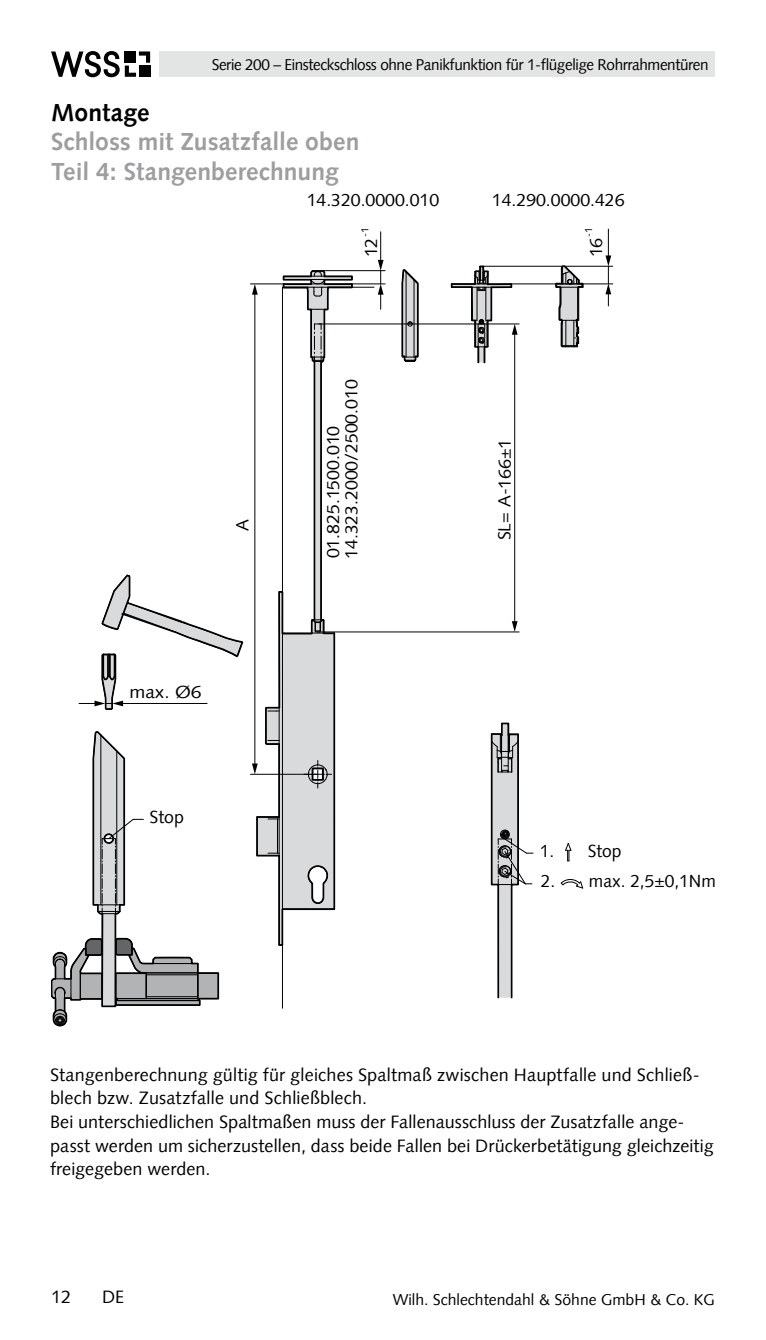
<style>
.page{position:relative;width:766px;height:1340px;background:#fff}
.page>*{position:absolute;margin:0;border:0;box-sizing:border-box;transform-origin:0 0}
.t1{font:700 24.75px/29.7px "Syntax Com";letter-spacing:.005em;color:#9c9e9f}
.t2{font:700 24.75px "Syntax Com";letter-spacing:.005em;color:#000}
.t3{font:18px/23.6px "Syntax Com";letter-spacing:.01em;color:#000}
.t4{font:17.55px/18.2px "Syntax Com";color:#000}
.t5{font:17.55px "Syntax Com";color:#000;scale:1.08 1}
.t6{font:15.75px "Syntax Com";letter-spacing:-.025em;color:#000}
.t7{font:15.75px "Syntax Com";color:#000}
.t8{font:10.35px "Syntax Com";color:#000}
</style>
<div class="page">
<svg style="left:51px;top:51px;width:99px;height:26px"></svg>
<div style="left:125px;top:51px;width:11px;height:12px;background:#000"></div>
<div style="left:159px;top:51px;width:555px;height:26px;background:#e3e4e4"></div>
<svg style="left:255px;top:271px;width:98px;height:675px"></svg>
<hr style="left:283px;top:283px;width:69px;height:1px;background:#000">
<hr style="left:327px;top:287px;width:47px;height:1px;background:#000">
<hr style="left:282px;top:287px;width:1px;height:346px;background:#000">
<hr style="left:282px;top:591px;width:1px;height:353px;background:#000">
<hr style="left:282px;top:908px;width:1px;height:100px;background:#000">
<hr style="left:314px;top:361px;width:1px;height:259px;background:#000">
<hr style="left:320px;top:361px;width:1px;height:259px;background:#000">
<hr style="left:324px;top:309px;width:1px;height:48px;background:#000">
<hr style="left:279px;top:591px;width:1px;height:353px;background:#000">
<hr style="left:334px;top:820px;width:1px;height:86px;background:#000">
<hr style="left:284px;top:632px;width:50px;height:1px;background:#000">
<hr style="left:334px;top:633px;width:1px;height:53px;background:#000">
<hr style="left:334px;top:692px;width:1px;height:101px;background:#000">
<hr style="left:311px;top:309px;width:1px;height:48px;background:#000">
<hr style="left:283px;top:276px;width:69px;height:1px;background:#000">
<hr style="left:283px;top:279px;width:69px;height:1px;background:#000">
<hr style="left:277px;top:819px;width:1px;height:33px;background:#000">
<hr style="left:256px;top:819px;width:1px;height:33px;background:#000">
<svg style="left:283px;top:863px;width:52px;height:46px"></svg>
<svg style="left:282px;top:270px;width:46px;height:40px"></svg>
<svg style="left:256px;top:851px;width:23px;height:5px"></svg>
<svg style="left:256px;top:816px;width:23px;height:4px"></svg>
<svg style="left:265px;top:707px;width:14px;height:37px"></svg>
<svg style="left:400px;top:269px;width:19px;height:93px;background:#9a9b9b"></svg>
<svg style="left:554px;top:265px;width:29px;height:82px"></svg>
<svg style="left:565px;top:842px;width:6px;height:19px"></svg>
<svg style="left:560px;top:879px;width:23px;height:9px"></svg>
<hr style="left:483px;top:266px;width:129px;height:1px;background:#000">
<hr style="left:510px;top:283px;width:102px;height:1px;background:#000">
<hr style="left:319px;top:323px;width:200px;height:1px;background:#000">
<hr style="left:317px;top:631px;width:202px;height:1px;background:#000">
<hr style="left:514px;top:333px;width:1px;height:290px;background:#000">
<svg style="left:511px;top:621px;width:6px;height:11px"></svg>
<hr style="left:352px;top:283px;width:33px;height:1px;background:#000">
<hr style="left:323px;top:270px;width:62px;height:1px;background:#000">
<hr style="left:380px;top:232px;width:1px;height:30px;background:#000">
<hr style="left:250px;top:283px;width:33px;height:1px;background:#000">
<hr style="left:250px;top:774px;width:68px;height:1px;background:#000">
<hr style="left:254px;top:293px;width:1px;height:472px;background:#000">
<svg style="left:252px;top:284px;width:6px;height:11px"></svg>
<svg style="left:252px;top:763px;width:6px;height:11px"></svg>
<svg style="left:605px;top:229px;width:6px;height:77px"></svg>
<svg style="left:377px;top:260px;width:6px;height:49px"></svg>
<svg style="left:79px;top:574px;width:165px;height:136px"></svg>
<svg style="left:304px;top:760px;width:31px;height:60px;background:#b9babb"></svg>
<svg style="left:490px;top:722px;width:43px;height:277px"></svg>
<svg style="left:311px;top:323px;width:13px;height:39px"></svg>
<svg style="left:311px;top:619px;width:13px;height:14px"></svg>
<svg style="left:51px;top:731px;width:169px;height:295px"></svg>
<svg style="left:450px;top:265px;width:67px;height:99px"></svg>
<p class="t6" style="left:212px;top:55px;width:498px">Serie 200 – Einsteckschloss ohne Panikfunktion für 1-flügelige Rohrrahmentüren</p>
<h1 class="t2" style="left:51px;top:97px;width:100px">Montage</h1>
<h1 class="t1" style="left:51px;top:127px;width:310px">Schloss mit Zusatzfalle oben<br>Teil 4: Stangenberechnung</h1>
<p class="t4" style="left:306px;top:190px;width:134px">14.320.0000.010</p>
<p class="t8" style="left:358px;top:237px;width:11px;rotate:-90deg">-1</p>
<p class="t4" style="left:233px;top:531px;width:13px;rotate:-90deg">A</p>
<p class="t5" style="left:130px;top:681px;width:68px">max. Ø6</p>
<p class="t4" style="left:149px;top:808px;width:36px">Stop</p>
<p class="t4" style="left:362px;top:257px;width:21px;rotate:-90deg">12</p>
<p class="t4" style="left:324px;top:559px;width:181px;rotate:-90deg">01.825.1500.010<br>14.323.2000/2500.010</p>
<p class="t4" style="left:492px;top:190px;width:134px">14.290.0000.426</p>
<p class="t4" style="left:586px;top:257px;width:21px;rotate:-90deg">16</p>
<p class="t8" style="left:582px;top:236px;width:11px;rotate:-90deg">-1</p>
<p class="t4" style="left:495px;top:540px;width:103px;rotate:-90deg">SL= A-166±1</p>
<p class="t4" style="left:539px;top:841px;width:83px">1. Stop</p>
<p class="t4" style="left:540px;top:872px;width:176px">2. max. 2,5±0,1Nm</p>
<p class="t3" style="left:50px;top:1062px;width:665px">Stangenberechnung gültig für gleiches Spaltmaß zwischen Hauptfalle und Schließ&shy;blech bzw. Zusatzfalle und Schließblech.<br>Bei unterschiedlichen Spaltmaßen muss der Fallenausschluss der Zusatzfalle ange&shy;passt werden um sicherzustellen, dass beide Fallen bei Drückerbetätigung gleichzeitig freigegeben werden.</p>
<p class="t3" style="left:51px;top:1285px;width:22px">12</p>
<p class="t3" style="left:102px;top:1285px;width:23px">DE</p>
<p class="t7" style="left:393px;top:1290px;width:323px">Wilh. Schlechtendahl &amp; Söhne GmbH &amp; Co. KG</p>
</div>
